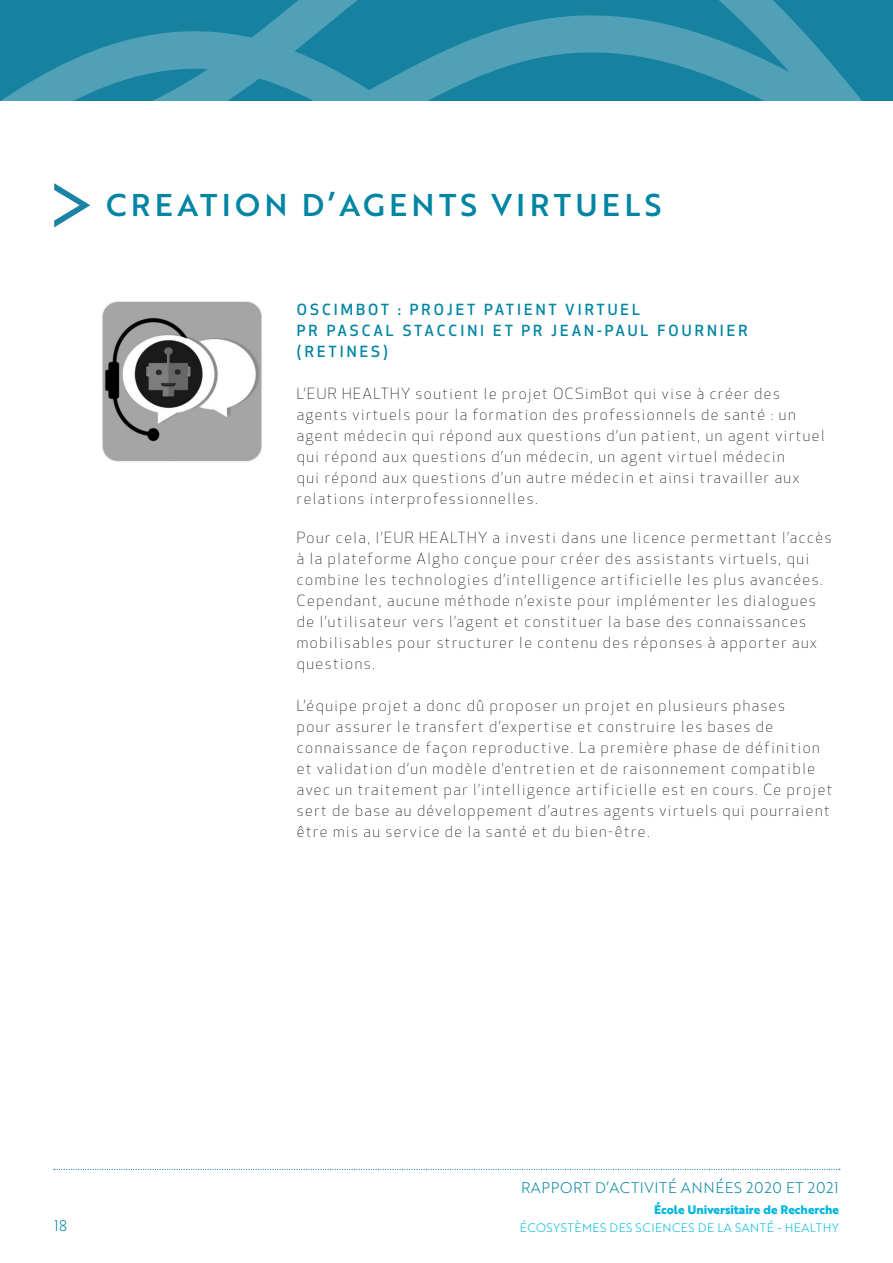
<style>
.page{position:relative;width:893px;height:1263px;background:#fff}
.page>*{position:absolute;margin:0;border:0;box-sizing:border-box;transform-origin:0 0}
.t1{font:85.8px "Brother 1816 Book";color:#1a82a4}
.sous-titre{font:30.6px "Brother 1816 Medium";letter-spacing:.14em;color:#0085a3}
.sous-titre-2{font:300 15px/21px "Apex New";letter-spacing:.1em;color:#000001}
.sous-titre-3{font:500 15px/21px "Apex New";letter-spacing:.2em;color:#0085a3}
.t2{font:15px "Brother 1816 Light";letter-spacing:.04em;color:#0085a3}
.t3{font:12px "Brother 1816 Light";letter-spacing:.04em;color:#00b8de}
.t4{font:700 12px "Brother 1816 Extra";color:#00b6dd}
</style>
<div class="page">
<svg style="left:54px;top:1169px;width:786px;height:1px"></svg>
<svg style="left:0;top:0;width:892px;height:101px;background:#2f8ea9"></svg>
<img style="left:102px;top:301px;width:160px;height:161px">
<svg style="left:892px;top:0;width:1px;height:101px"></svg>
<p class="t1" style="left:46px;top:142px;width:51px">&gt;</p>
<p class="sous-titre" style="left:106px;top:182px;width:557px">CREATION D’AGENTS VIRTUELS</p>
<p class="sous-titre-3" style="left:297px;top:299px;width:345px">OSCIMBOT : PROJET PATIENT VIRTUEL</p>
<p class="sous-titre-3" style="left:297px;top:320px;width:452px">PR PASCAL STACCINI ET PR JEAN-PAUL FOURNIER (RETINES)</p>
<p class="sous-titre-2" style="left:297px;top:384px;width:529px">L’EUR HEALTHY soutient le projet OCSimBot qui vise à créer des agents virtuels pour la formation des professionnels de santé : un agent médecin qui répond aux questions d’un patient, un agent virtuel qui répond aux questions d’un médecin, un agent virtuel médecin<br>qui répond aux questions d’un autre médecin et ainsi travailler aux relations interprofessionnelles.</p>
<p class="sous-titre-2" style="left:297px;top:528px;width:536px">Pour cela, l’EUR HEALTHY a investi dans une licence permettant l’accès à la plateforme Algho conçue pour créer des assistants virtuels, qui combine les technologies d’intelligence artificielle les plus avancées.</p>
<p class="sous-titre-2" style="left:297px;top:591px;width:521px">Cependant, aucune méthode n’existe pour implémenter les dialogues de l’utilisateur vers l’agent et constituer la base des connaissances mobilisables pour structurer le contenu des réponses à apporter aux questions.</p>
<p class="sous-titre-2" style="left:297px;top:696px;width:537px">L’équipe projet a donc dû proposer un projet en plusieurs phases<br>pour assurer le transfert d’expertise et construire les bases de connaissance de façon reproductive. La première phase de définition et validation d’un modèle d’entretien et de raisonnement compatible avec un traitement par l’intelligence artificielle est en cours. Ce projet sert de base au développement d’autres agents virtuels qui pourraient être mis au service de la santé et du bien-être.</p>
<p class="t2" style="left:54px;top:1214px;width:15px">18</p>
<p class="t2" style="left:521px;top:1176px;width:319px">RAPPORT D’ACTIVITÉ ANNÉES 2020 ET 2021</p>
<p class="t4" style="left:654px;top:1201px;width:186px">École Universitaire de Recherche</p>
<p class="t3" style="left:520px;top:1219px;width:321px">ÉCOSYSTÈMES DES SCIENCES DE LA SANTÉ - HEALTHY</p>
</div>
